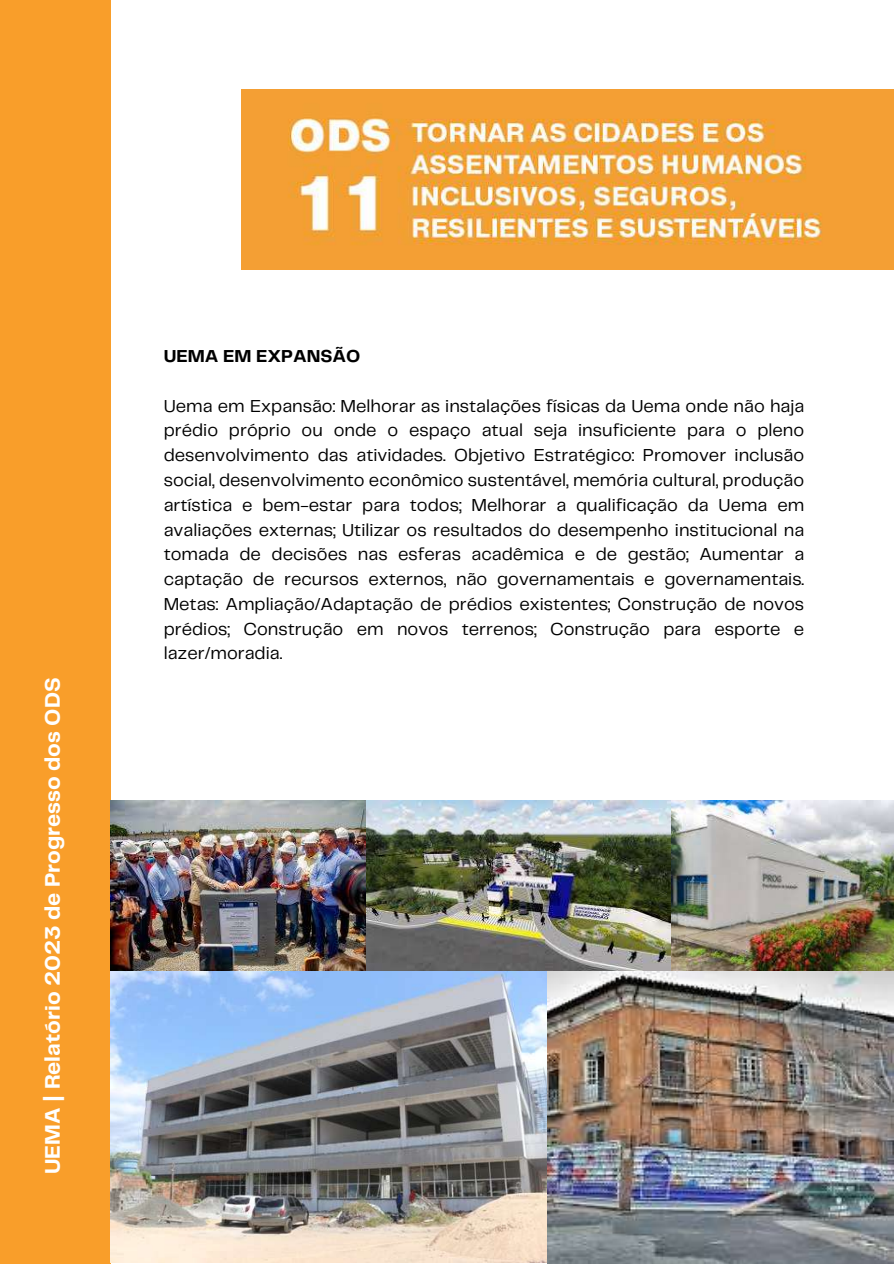
<style>
.page{position:relative;width:894px;height:1264px;background:#fff}
.page>*{position:absolute;margin:0;border:0;box-sizing:border-box;transform-origin:0 0}
.t1{font:700 21.9px "Telegraf";color:#fff}
.t2{font:18px/24.8px "Telegraf";color:#000;text-align:justify}
.t3{font:700 18px "Telegraf";color:#000}
</style>
<div class="page">
<div style="left:0;top:0;width:110px;height:1263px;background:#f99e2a"></div>
<img style="left:242px;top:89px;width:651px;height:180px">
<img style="left:110px;top:801px;width:783px;height:462px">
<p class="t1" style="left:43px;top:1174px;width:498px;rotate:-90deg">UEMA | Relatório 2023 de Progresso dos ODS</p>
<p class="t3" style="left:164px;top:348px;width:198px">UEMA EM EXPANSÃO</p>
<p class="t2" style="left:164px;top:394px;width:642px">Uema em Expansão: Melhorar as instalações físicas da Uema onde não haja prédio próprio ou onde o espaço atual seja insuficiente para o pleno desenvolvimento das atividades. Objetivo Estratégico: Promover inclusão social, desenvolvimento econômico sustentável, memória cultural, produção artística e bem-estar para todos; Melhorar a qualificação da Uema em avaliações externas; Utilizar os resultados do desempenho institucional na tomada de decisões nas esferas acadêmica e de gestão; Aumentar a captação de recursos externos, não governamentais e governamentais.<br>Metas: Ampliação/Adaptação de prédios existentes; Construção de novos prédios; Construção em novos terrenos; Construção para esporte e lazer/moradia.</p>
</div>
